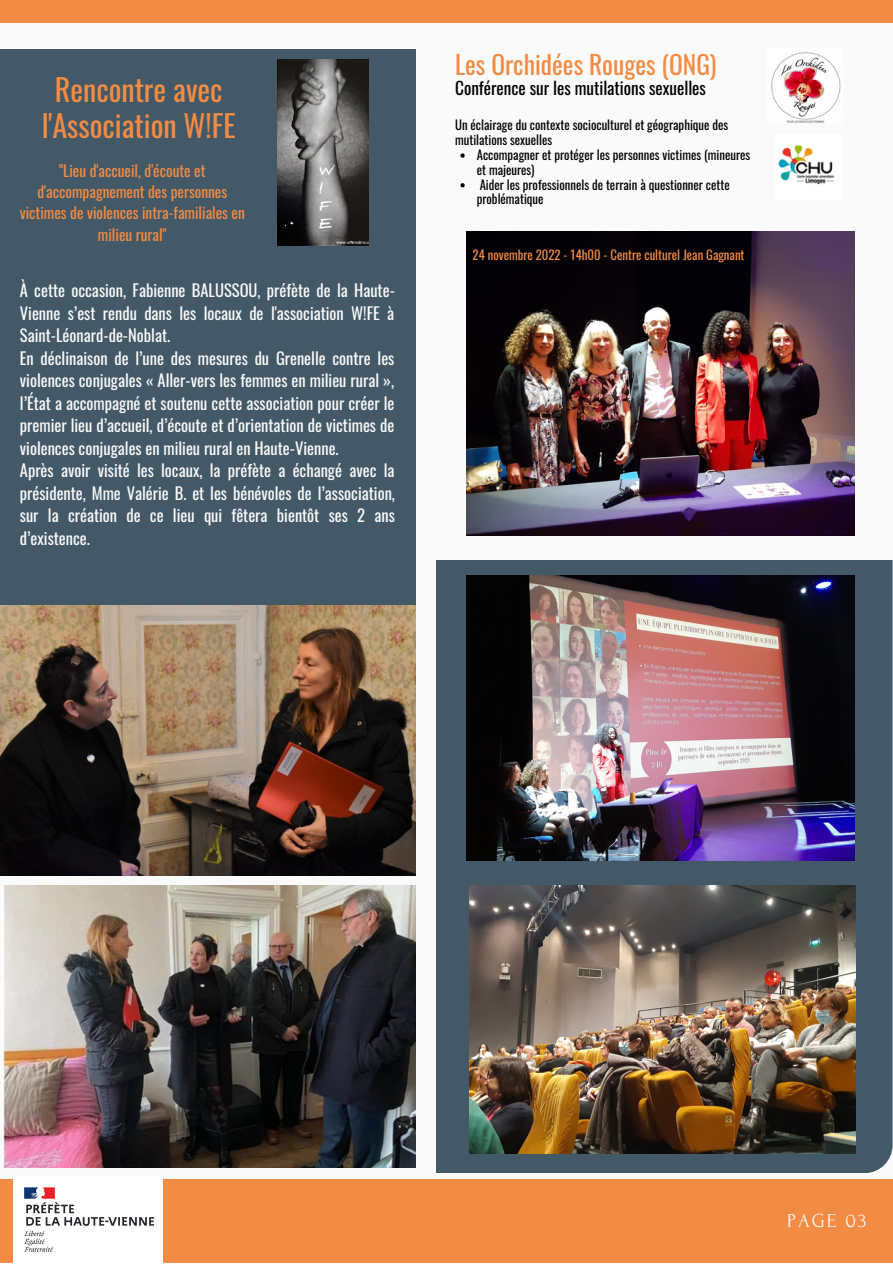
<style>
.page{position:relative;width:893px;height:1264px;background:#fff}
.page>*{position:absolute;margin:0;border:0;box-sizing:border-box;transform-origin:0 0}
.t1{font:30.15px/36px "Oswald";color:#f28b43;text-align:center}
.t2{font:25.5px "Oswald";color:#f28b43}
.t3{font:19.8px "Forum";letter-spacing:.1em;color:#fafafa}
.t4{font:17.25px "Oswald";color:#000}
.t5{font:16.5px/22.5px "Oswald";color:#fafafa;text-align:justify}
.t6{font:15.45px/21.3px "Oswald";color:#f28b43;text-align:center}
.t7{font:12.75px/14.9px "Oswald";color:#000}
.t8{font:12.75px "Oswald";color:#f28b43}
</style>
<div class="page">
<div style="left:0;top:0;width:892px;height:1262px;background:#fafafa"></div>
<img style="left:0;top:604px;width:415px;height:271px">
<div style="left:0;top:1179px;width:892px;height:83px;background:#f28b43"></div>
<div style="left:0;top:49px;width:415px;height:555px;background:#435967"></div>
<img style="left:13px;top:1179px;width:150px;height:83px">
<img style="left:278px;top:60px;width:91px;height:185px">
<div style="left:0;top:0;width:892px;height:22px;background:#f28b43"></div>
<div style="left:436px;top:561px;width:456px;height:611px;background:#435967"></div>
<img style="left:771px;top:52px;width:70px;height:71px">
<img style="left:466px;top:231px;width:388px;height:305px">
<img style="left:466px;top:575px;width:388px;height:285px">
<img style="left:469px;top:885px;width:386px;height:268px">
<img style="left:778px;top:145px;width:57px;height:39px">
<img style="left:2px;top:886px;width:413px;height:281px">
<svg style="left:460px;top:153px;width:4px;height:5px"></svg>
<svg style="left:460px;top:183px;width:4px;height:4px"></svg>
<p class="t1" style="left:42px;top:70px;width:196px">Rencontre avec l'Association W!FE</p>
<p class="t6" style="left:20px;top:159px;width:226px">"Lieu d'accueil, d'écoute et d'accompagnement des personnes victimes de violences intra-familiales en milieu rural"</p>
<p class="t5" style="left:20px;top:278px;width:376px">À cette occasion, Fabienne BALUSSOU, préfète de la Haute-Vienne s’est rendu dans les locaux de l'association W!FE à Saint-Léonard-de-Noblat.</p>
<p class="t5" style="left:20px;top:346px;width:376px">En déclinaison de l’une des mesures du Grenelle contre les violences conjugales « Aller-vers les femmes en milieu rural », l’État a accompagné et soutenu cette association pour créer le premier lieu d’accueil, d’écoute et d’orientation de victimes de violences conjugales en milieu rural en Haute-Vienne.</p>
<p class="t5" style="left:20px;top:458px;width:376px">Après avoir visité les locaux, la préfète a échangé avec la présidente, Mme Valérie B. et les bénévoles de l’association, sur la création de ce lieu qui fêtera bientôt ses 2 ans d’existence.</p>
<p class="t2" style="left:455px;top:44px;width:263px">Les Orchidées Rouges (ONG)</p>
<p class="t4" style="left:455px;top:74px;width:252px">Conférence sur les mutilations sexuelles</p>
<p class="t7" style="left:455px;top:117px;width:274px">Un éclairage du contexte socioculturel et géographique des mutilations sexuelles</p>
<p class="t7" style="left:477px;top:147px;width:275px">Accompagner et protéger les personnes victimes (mineures et majeures)</p>
<p class="t7" style="left:477px;top:176px;width:254px">Aider les professionnels de terrain à questionner cette problématique</p>
<p class="t8" style="left:472px;top:244px;width:273px">24 novembre 2022 - 14h00 - Centre culturel Jean Gagnant</p>
<p class="t3" style="left:787px;top:1209px;width:81px">PAGE 03</p>
</div>
